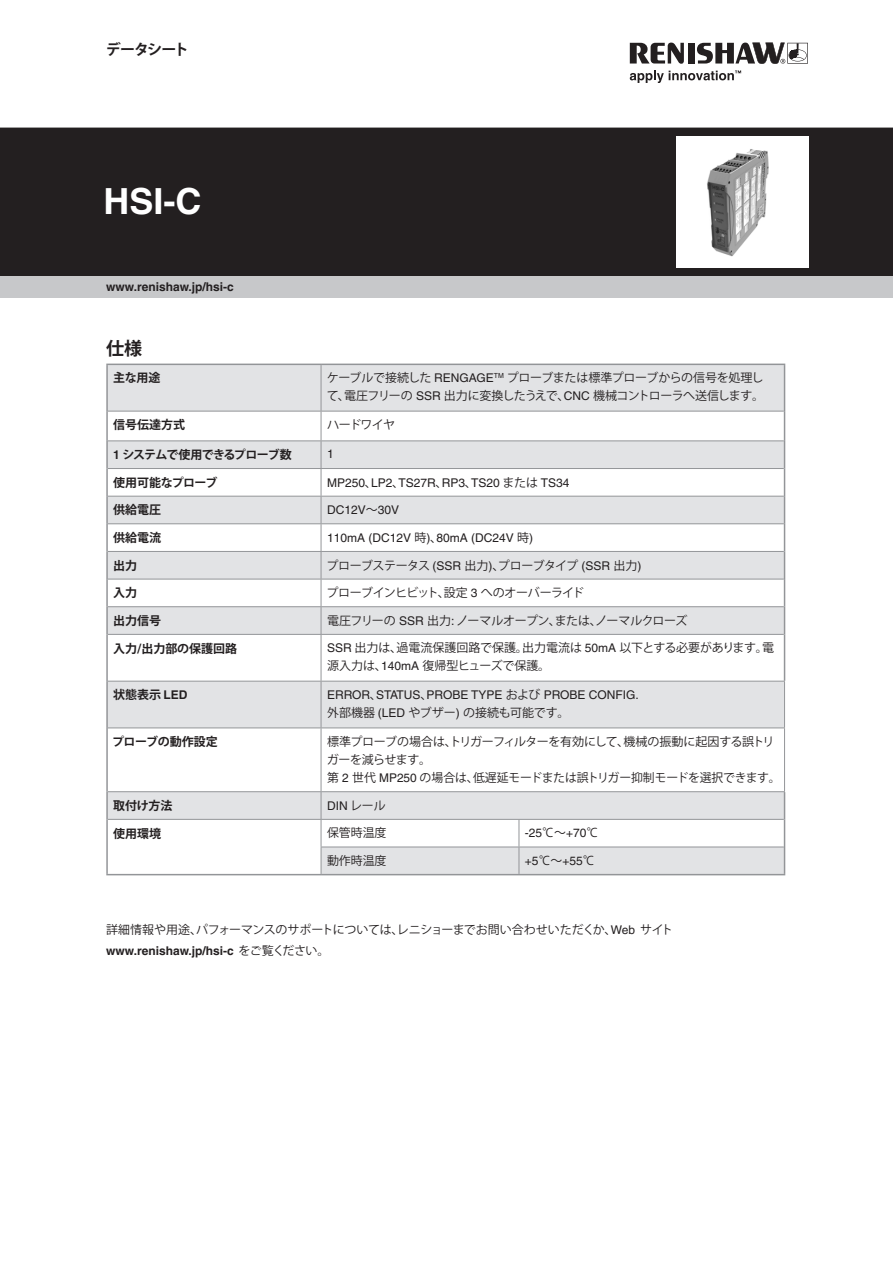
<style>
.page{position:relative;width:893px;height:1263px;background:#fff}
.page>*{position:absolute;margin:0;border:0;box-sizing:border-box;transform-origin:0 0}
.Headline{font:700 36px "Helvetica LT Pro";color:#fff}
.Heading_12pt_Orange{font:700 18px "Koz Go Std";color:#231f20}
.Data_Sheet_and_Call{font:700 15px "Koz Go Std";letter-spacing:-.08em;color:#231f20}
.Body_Text_10pt{font:12px/18px "Koz Go Std";letter-spacing:-.02em;color:#231f20}
.Body_Text_10pt-2{font:12px/18px "Helvetica LT Pro";color:#231f20}
.Body_Text_10pt-3{font:12px/18px "Koz Go Std";letter-spacing:-.04em;color:#231f20}
.Body_Text_10pt-4{font:700 12px "Koz Go Std";color:#231f20}
.Body_Text_10pt-5{font:12px/18px "Koz Go Std";color:#231f20}
.t1{font:700 12px "Helvetica LT Pro";color:#231f20}
.Body_Text_10pt-6{font:700 12px "Koz Go Std";letter-spacing:-.055em;color:#231f20}
.Body_Text_10pt-7{font:700 12px "Koz Go Std";letter-spacing:-.035em;color:#231f20}
.s1{font-family:"Helvetica LT Pro"}
.s2{font-family:"Koz Go Std"}
.s3{font-family:"Helvetica LT Pro";font-weight:700}
</style>
<div class="page">
<svg style="left:630px;top:43px;width:54px;height:21px"></svg>
<div style="left:688px;top:43px;width:6px;height:21px;background:#231f20"></div>
<svg style="left:697px;top:43px;width:111px;height:21px"></svg>
<svg style="left:630px;top:71px;width:111px;height:12px"></svg>
<div style="left:0;top:128px;width:893px;height:148px;background:#231f20"></div>
<div style="left:676px;top:136px;width:132px;height:132px;background:#fff"></div>
<img style="left:707px;top:149px;width:62px;height:108px">
<div style="left:0;top:276px;width:893px;height:22px;background:#c7c8ca"></div>
<svg style="left:108px;top:365px;width:676px;height:362px;fill:#e2e3e5"></svg>
<hr style="left:784px;top:365px;width:1px;height:46px;background:#939598">
<hr style="left:784px;top:411px;width:1px;height:30px;background:#939598">
<svg style="left:784px;top:441px;width:1px;height:193px"></svg>
<hr style="left:784px;top:634px;width:1px;height:47px;background:#939598">
<hr style="left:106px;top:874px;width:215px;height:1px;background:#939598">
<hr style="left:106px;top:364px;width:215px;height:1px;background:#939598">
<hr style="left:106px;top:365px;width:2px;height:46px;background:#939598">
<hr style="left:321px;top:364px;width:198px;height:1px;background:#939598">
<hr style="left:519px;top:364px;width:266px;height:1px;background:#939598">
<hr style="left:106px;top:411px;width:2px;height:30px;background:#939598">
<hr style="left:106px;top:441px;width:2px;height:27px;background:#939598">
<hr style="left:106px;top:468px;width:2px;height:28px;background:#939598">
<hr style="left:106px;top:496px;width:2px;height:28px;background:#939598">
<hr style="left:106px;top:524px;width:2px;height:27px;background:#939598">
<hr style="left:106px;top:551px;width:2px;height:28px;background:#939598">
<hr style="left:106px;top:579px;width:2px;height:28px;background:#939598">
<hr style="left:106px;top:607px;width:2px;height:27px;background:#939598">
<hr style="left:106px;top:634px;width:2px;height:47px;background:#939598">
<hr style="left:106px;top:792px;width:2px;height:27px;background:#939598">
<hr style="left:106px;top:819px;width:2px;height:28px;background:#939598">
<hr style="left:106px;top:847px;width:2px;height:27px;background:#939598">
<hr style="left:321px;top:874px;width:198px;height:1px;background:#939598">
<hr style="left:519px;top:874px;width:266px;height:1px;background:#939598">
<hr style="left:321px;top:365px;width:1px;height:46px;background:#939598">
<hr style="left:108px;top:411px;width:213px;height:1px;background:#939598">
<hr style="left:321px;top:411px;width:198px;height:1px;background:#939598">
<hr style="left:519px;top:411px;width:265px;height:1px;background:#939598">
<hr style="left:108px;top:440px;width:213px;height:1px;background:#939598">
<hr style="left:321px;top:440px;width:198px;height:1px;background:#939598">
<hr style="left:519px;top:440px;width:265px;height:1px;background:#939598">
<hr style="left:108px;top:468px;width:213px;height:1px;background:#939598">
<hr style="left:321px;top:468px;width:198px;height:1px;background:#939598">
<hr style="left:519px;top:468px;width:265px;height:1px;background:#939598">
<hr style="left:108px;top:496px;width:213px;height:1px;background:#939598">
<hr style="left:321px;top:496px;width:198px;height:1px;background:#939598">
<hr style="left:519px;top:496px;width:265px;height:1px;background:#939598">
<hr style="left:108px;top:523px;width:213px;height:1px;background:#939598">
<hr style="left:321px;top:523px;width:198px;height:1px;background:#939598">
<hr style="left:519px;top:523px;width:265px;height:1px;background:#939598">
<hr style="left:108px;top:551px;width:213px;height:1px;background:#939598">
<hr style="left:321px;top:551px;width:198px;height:1px;background:#939598">
<hr style="left:519px;top:551px;width:265px;height:1px;background:#939598">
<hr style="left:108px;top:579px;width:213px;height:1px;background:#939598">
<hr style="left:321px;top:579px;width:198px;height:1px;background:#939598">
<hr style="left:519px;top:579px;width:265px;height:1px;background:#939598">
<hr style="left:108px;top:606px;width:213px;height:1px;background:#939598">
<hr style="left:321px;top:606px;width:198px;height:1px;background:#939598">
<svg style="left:321px;top:411px;width:1px;height:223px"></svg>
<hr style="left:519px;top:606px;width:265px;height:1px;background:#939598">
<hr style="left:108px;top:634px;width:213px;height:1px;background:#939598">
<hr style="left:321px;top:634px;width:198px;height:1px;background:#939598">
<hr style="left:321px;top:635px;width:1px;height:46px;background:#939598">
<hr style="left:519px;top:634px;width:265px;height:1px;background:#939598">
<svg style="left:107px;top:728px;width:678px;height:146px"></svg>
<hr style="left:106px;top:681px;width:2px;height:47px;background:#939598">
<hr style="left:106px;top:728px;width:2px;height:64px;background:#939598">
<hr style="left:108px;top:681px;width:213px;height:1px;background:#939598">
<hr style="left:321px;top:681px;width:198px;height:1px;background:#939598">
<hr style="left:519px;top:681px;width:266px;height:1px;background:#939598">
<hr style="left:321px;top:681px;width:1px;height:46px;background:#939598">
<hr style="left:784px;top:681px;width:1px;height:46px;background:#939598">
<hr style="left:321px;top:728px;width:1px;height:63px;background:#939598">
<hr style="left:784px;top:728px;width:1px;height:63px;background:#939598">
<hr style="left:108px;top:727px;width:213px;height:1px;background:#939598">
<hr style="left:321px;top:727px;width:198px;height:1px;background:#939598">
<hr style="left:519px;top:727px;width:266px;height:1px;background:#939598">
<hr style="left:108px;top:791px;width:213px;height:1px;background:#939598">
<hr style="left:321px;top:791px;width:198px;height:1px;background:#939598">
<hr style="left:519px;top:791px;width:266px;height:1px;background:#939598">
<p class="Data_Sheet_and_Call" style="left:106px;top:39px;width:85px">データシート</p>
<p class="Headline" style="left:104px;top:180px;width:99px">HSI-C</p>
<p class="t1" style="left:106px;top:280px;width:129px">www.renishaw.jp/hsi-c</p>
<p class="Heading_12pt_Orange" style="left:106px;top:336px;width:37px">仕様</p>
<p class="Body_Text_10pt-4" style="left:113px;top:370px;width:49px">主な用途</p>
<p class="Body_Text_10pt-3" style="left:327px;top:369px;width:439px">ケーブルで接続した <span class="s1">RENGAGE</span><sup>TM</sup> プローブまたは標準プローブからの信号を処理して、電圧フリーの <span class="s1">SSR</span> 出力に変換したうえで、<span class="s1">CNC</span> 機械コントローラへ送信します。</p>
<p class="Body_Text_10pt-4" style="left:113px;top:417px;width:73px">信号伝達方式</p>
<p class="Body_Text_10pt" style="left:327px;top:416px;width:70px">ハードワイヤ</p>
<p class="Body_Text_10pt-6" style="left:113px;top:447px;width:180px"><span class="s1">1</span> システムで使用できるプローブ数</p>
<p class="Body_Text_10pt-2" style="left:327px;top:445px;width:8px">1</p>
<p class="Body_Text_10pt-7" style="left:113px;top:474px;width:106px">使用可能なプローブ</p>
<p class="Body_Text_10pt-2" style="left:327px;top:473px;width:244px">MP250<span class="s2">、</span>LP2<span class="s2">、</span>TS27R<span class="s2">、</span>RP3<span class="s2">、</span>TS20 <span class="s2">または</span> TS34</p>
<p class="Body_Text_10pt-4" style="left:113px;top:502px;width:49px">供給電圧</p>
<p class="Body_Text_10pt-2" style="left:327px;top:501px;width:74px">DC12V<span class="s2">～</span>30V</p>
<p class="Body_Text_10pt-4" style="left:113px;top:530px;width:49px">供給電流</p>
<p class="Body_Text_10pt-2" style="left:327px;top:529px;width:208px">110mA (DC12V <span class="s2">時</span>)<span class="s2">、</span>80mA (DC24V <span class="s2">時</span>)</p>
<p class="Body_Text_10pt-4" style="left:113px;top:557px;width:25px">出力</p>
<p class="Body_Text_10pt-3" style="left:326px;top:557px;width:316px">プローブステータス <span class="s1">(SSR</span> 出力<span class="s1">)</span>、プローブタイプ <span class="s1">(SSR</span> 出力<span class="s1">)</span></p>
<p class="Body_Text_10pt-4" style="left:113px;top:585px;width:25px">入力</p>
<p class="Body_Text_10pt" style="left:326px;top:584px;width:259px">プローブインヒビット、設定 <span class="s1">3</span> へのオーバーライド</p>
<p class="Body_Text_10pt-4" style="left:113px;top:613px;width:49px">出力信号</p>
<p class="Body_Text_10pt-3" style="left:327px;top:612px;width:362px">電圧フリーの <span class="s1">SSR</span> 出力<span class="s1">:</span> ノーマルオープン、または、ノーマルクローズ</p>
<p class="Body_Text_10pt-4" style="left:113px;top:640px;width:126px">入力/出力部の保護回路</p>
<p class="Body_Text_10pt-5" style="left:327px;top:639px;width:448px"><span class="s1">SSR</span> 出力は、過電流保護回路で保護。出力電流は <span class="s1">50mA</span> 以下とする必要があります。電源入力は、<span class="s1">140mA</span> 復帰型ヒューズで保護。</p>
<p class="Body_Text_10pt-4" style="left:113px;top:687px;width:76px">状態表示 <span class="s1">LED</span></p>
<p class="Body_Text_10pt-2" style="left:327px;top:686px;width:313px">ERROR<span class="s2">、</span>STATUS<span class="s2">、</span>PROBE TYPE <span class="s2">および</span> PROBE CONFIG.<span class="s2">外部機器</span> (LED <span class="s2">やブザー</span>) <span class="s2">の接続も可能です。</span></p>
<p class="Body_Text_10pt-4" style="left:112px;top:734px;width:107px">プローブの動作設定</p>
<p class="Body_Text_10pt" style="left:327px;top:733px;width:455px">標準プローブの場合は、トリガーフィルターを有効にして、機械の振動に起因する誤トリガーを減らせます。<br>第 <span class="s1">2</span> 世代 <span class="s1">MP250</span> の場合は、低遅延モードまたは誤トリガー抑制モードを選択できます。</p>
<p class="Body_Text_10pt-4" style="left:113px;top:798px;width:61px">取付け方法</p>
<p class="Body_Text_10pt-2" style="left:327px;top:796px;width:60px">DIN <span class="s2">レール</span></p>
<p class="Body_Text_10pt-4" style="left:113px;top:825px;width:49px">使用環境</p>
<p class="Body_Text_10pt" style="left:327px;top:824px;width:61px">保管時温度</p>
<p class="Body_Text_10pt-2" style="left:525px;top:824px;width:75px">-25<span class="s2">℃～</span>+70<span class="s2">℃</span></p>
<p class="Body_Text_10pt" style="left:327px;top:852px;width:61px">動作時温度</p>
<p class="Body_Text_10pt-2" style="left:525px;top:852px;width:71px">+5<span class="s2">℃～</span>+55<span class="s2">℃</span></p>
<p class="Body_Text_10pt" style="left:106px;top:919px;width:568px;line-height:21.6px">詳細情報や用途、パフォーマンスのサポートについては、レニショーまでお問い合わせいただくか、<span class="s1">Web</span> サイト<span class="s3">www.renishaw.jp/hsi-c</span> をご覧ください。</p>
</div>
